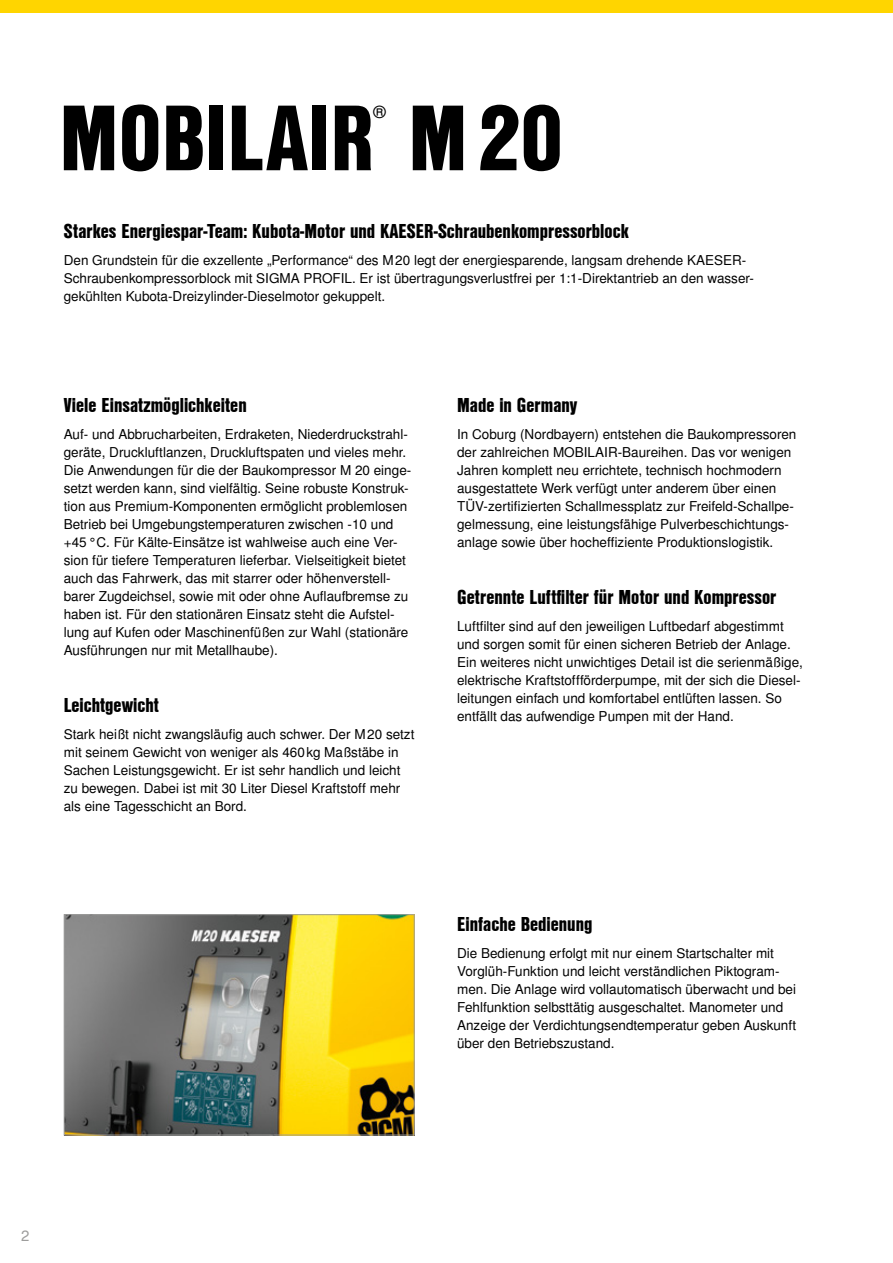
<style>
.page{position:relative;width:893px;height:1263px;background:#fff}
.page>*{position:absolute;margin:0;border:0;box-sizing:border-box;transform-origin:0 0}
.t1{font:90px "Nimbus San L Bla Con";color:#000}
.t2{font:19.5px "Nimbus San L Bla Con";color:#000}
.t3{font:16.65px "Nimbus San L";color:#000}
.t4{font:15px "Nimbus San L";color:#9d9d9c}
.t5{font:13.5px/18px "Nimbus San L";color:#000}
</style>
<div class="page">
<div style="left:0;top:0;width:893px;height:13px;background:#ffd500"></div>
<img style="left:66px;top:916px;width:347px;height:217px">
<div style="left:64px;top:914px;width:351px;height:221px;border:1px solid #9d9d9c"></div>
<h1 class="t1" style="left:60px;top:70px;width:505px">MOBILAIR M20</h1>
<p class="t3" style="left:374px;top:102px;width:14px">®</p>
<h2 class="t2" style="left:64px;top:217px;width:566px">Starkes Energiespar-Team: Kubota-Motor und KAESER-Schraubenkompressorblock</h2>
<p class="t5" style="left:64px;top:252px;width:692px">Den Grundstein für die exzellente „Performance“ des M20 legt der energiesparende, langsam drehende KAESER-<br>Schraubenkompressorblock mit SIGMA PROFIL. Er ist übertragungsverlustfrei per 1:1-Direktantrieb an den wasser&shy;gekühlten Kubota-Dreizylinder-Dieselmotor gekuppelt.</p>
<h2 class="t2" style="left:64px;top:391px;width:184px">Viele Einsatzmöglichkeiten</h2>
<p class="t5" style="left:64px;top:426px;width:349px">Auf- und Abbrucharbeiten, Erdraketen, Niederdruckstrahl&shy;geräte, Druckluftlanzen, Druckluftspaten und vieles mehr.<br>Die Anwendungen für die der Baukompressor M 20 einge&shy;setzt werden kann, sind vielfältig. Seine robuste Konstruk&shy;tion aus Premium-Komponenten ermöglicht problemlosen Betrieb bei Umgebungstemperaturen zwischen -10 und +45°C. Für Kälte-Einsätze ist wahlweise auch eine Ver&shy;sion für tiefere Temperaturen lieferbar. Vielseitigkeit bietet auch das Fahrwerk, das mit starrer oder höhenverstell&shy;barer Zugdeichsel, sowie mit oder ohne Auflaufbremse zu haben ist. Für den stationären Einsatz steht die Aufstel&shy;lung auf Kufen oder Maschinenfüßen zur Wahl (stationäre Ausführungen nur mit Metallhaube).</p>
<h2 class="t2" style="left:64px;top:691px;width:97px">Leichtgewicht</h2>
<p class="t5" style="left:64px;top:726px;width:352px">Stark heißt nicht zwangsläufig auch schwer. Der M20 setzt mit seinem Gewicht von weniger als 460kg Maßstäbe in Sachen Leistungsgewicht. Er ist sehr handlich und leicht zu bewegen. Dabei ist mit 30 Liter Diesel Kraftstoff mehr als eine Tagesschicht an Bord.</p>
<h2 class="t2" style="left:457px;top:391px;width:122px">Made in Germany</h2>
<p class="t5" style="left:457px;top:426px;width:341px">In Coburg (Nordbayern) entstehen die Baukompressoren der zahlreichen MOBILAIR-Baureihen. Das vor wenigen Jahren komplett neu errichtete, technisch hochmodern ausgestattete Werk verfügt unter anderem über einen TÜV-zertifizierten Schallmessplatz zur Freifeld-Schallpe&shy;gelmessung, eine leistungsfähige Pulverbeschichtungs&shy;anlage sowie über hocheffiziente Produktionslogistik.</p>
<h2 class="t2" style="left:457px;top:583px;width:321px">Getrennte Luftfilter für Motor und Kompressor</h2>
<p class="t5" style="left:457px;top:618px;width:347px">Luftfilter sind auf den jeweiligen Luftbedarf abgestimmt und sorgen somit für einen sicheren Betrieb der Anlage.<br>Ein weiteres nicht unwichtiges Detail ist die serienmäßige, elektrische Kraftstoffförderpumpe, mit der sich die Diesel&shy;leitungen einfach und komfortabel entlüften lassen. So entfällt das aufwendige Pumpen mit der Hand.</p>
<h2 class="t2" style="left:457px;top:910px;width:137px">Einfache Bedienung</h2>
<p class="t5" style="left:457px;top:945px;width:341px">Die Bedienung erfolgt mit nur einem Startschalter mit Vorglüh-Funktion und leicht verständlichen Piktogram&shy;men. Die Anlage wird vollautomatisch überwacht und bei Fehlfunktion selbsttätig ausgeschaltet. Manometer und Anzeige der Verdichtungsendtemperatur geben Auskunft über den Betriebszustand.</p>
<p class="t4" style="left:21px;top:1226px;width:10px">2</p>
</div>
